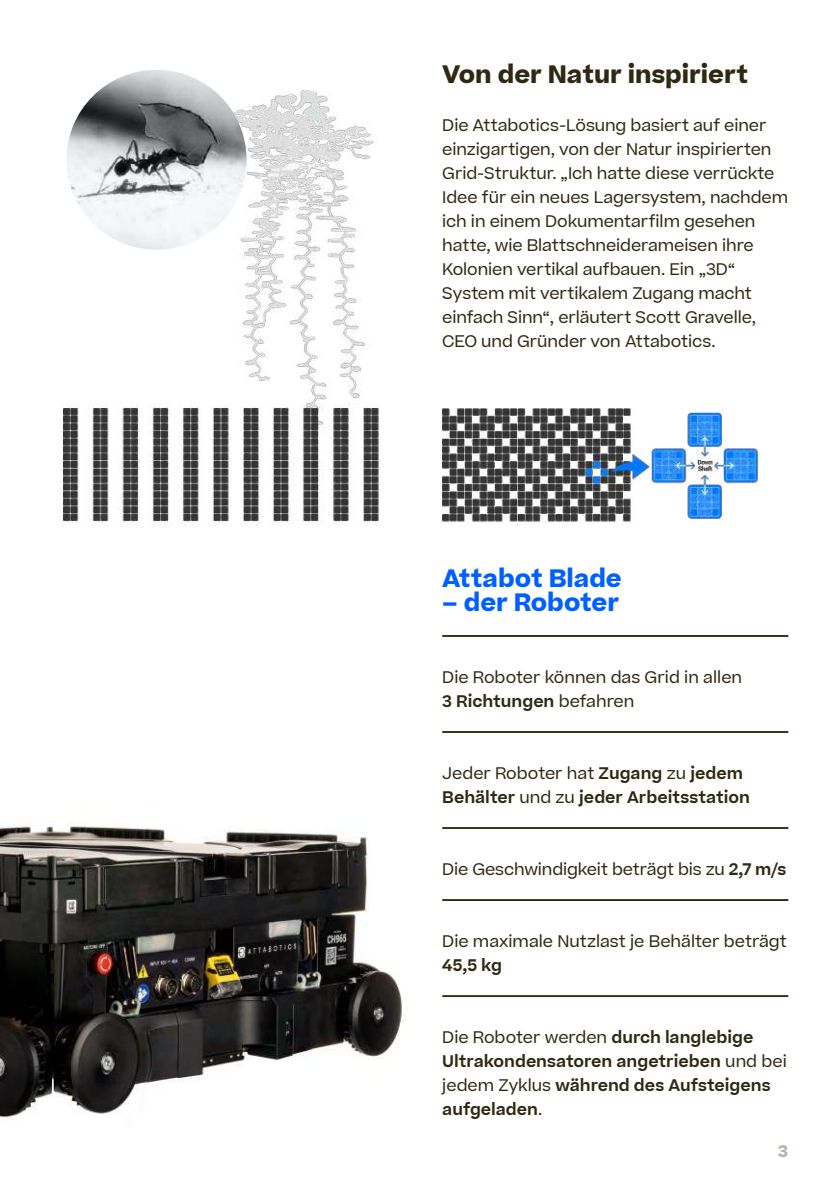
<style>
.page{position:relative;width:840px;height:1191px;background:#fff}
.page>*{position:absolute;margin:0;border:0;box-sizing:border-box;transform-origin:0 0}
.t1{font:700 24px "Koerber";color:#0060ff}
.t2{font:700 24px "Koerber";color:#2f2912}
.t3{font:16px/24px "Koerber";letter-spacing:-.005em;color:#2f2912}
.t4{font:600 16px/24px "Koerber";color:#2f2912}
.t5{font:700 16px "Koerber";color:#bbb3a9}
.s1{font-weight:600}
.s2{font-weight:400}
</style>
<div class="page">
<img style="left:0;top:821px;width:406px;height:299px">
<img style="left:231px;top:90px;width:143px;height:291px">
<img style="left:64px;top:381px;width:315px;height:145px">
<img style="left:66px;top:70px;width:180px;height:180px;border-radius:90px">
<img style="left:442px;top:408px;width:316px;height:115px">
<hr style="left:442px;top:635px;width:345px;height:2px;background:#2f2912">
<hr style="left:442px;top:731px;width:345px;height:2px;background:#2f2912">
<hr style="left:442px;top:827px;width:345px;height:2px;background:#2f2912">
<hr style="left:442px;top:899px;width:345px;height:2px;background:#2f2912">
<hr style="left:442px;top:995px;width:345px;height:2px;background:#2f2912">
<h1 class="t2" style="left:442px;top:58px;width:307px">Von der Natur inspiriert</h1>
<p class="t3" style="left:442px;top:113px;width:347px">Die Attabotics-Lösung basiert auf einer einzigartigen, von der Natur inspirierten Grid-Struktur. „Ich hatte diese verrückte Idee für ein neues Lagersystem, nachdem ich in einem Dokumentarfilm gesehen hatte, wie Blattschneiderameisen ihre Kolonien vertikal aufbauen. Ein „3D“ System mit vertikalem Zugang macht einfach Sinn“, erläutert Scott Gravelle, CEO und Gründer von Attabotics.</p>
<h1 class="t1" style="left:442px;top:562px;width:181px">Attabot Blade</h1>
<h1 class="t1" style="left:442px;top:586px;width:178px">– der Roboter</h1>
<p class="t3" style="left:442px;top:665px;width:301px">Die Roboter können das Grid in allen<br><span class="s1">3 Richtungen</span> befahren</p>
<p class="t4" style="left:442px;top:761px;width:309px"><span class="s2">Jeder Roboter hat</span> Zugang <span class="s2">zu</span> jedem<br>Behälter <span class="s2">und zu</span> jeder Arbeitsstation</p>
<p class="t3" style="left:442px;top:857px;width:345px">Die Geschwindigkeit beträgt bis zu <span class="s1">2,7 m/s</span></p>
<p class="t3" style="left:442px;top:929px;width:346px">Die maximale Nutzlast je Behälter beträgt</p>
<p class="t4" style="left:442px;top:953px;width:61px">45,5 kg</p>
<p class="t4" style="left:442px;top:1025px;width:346px"><span class="s2">Die Roboter werden</span> durch langlebige<br>Ultrakondensatoren angetrieben <span class="s2">und bei jedem Zyklus</span> während des Aufsteigens aufgeladen<span class="s2">.</span></p>
<p class="t5" style="left:777px;top:1140px;width:12px">3</p>
</div>
